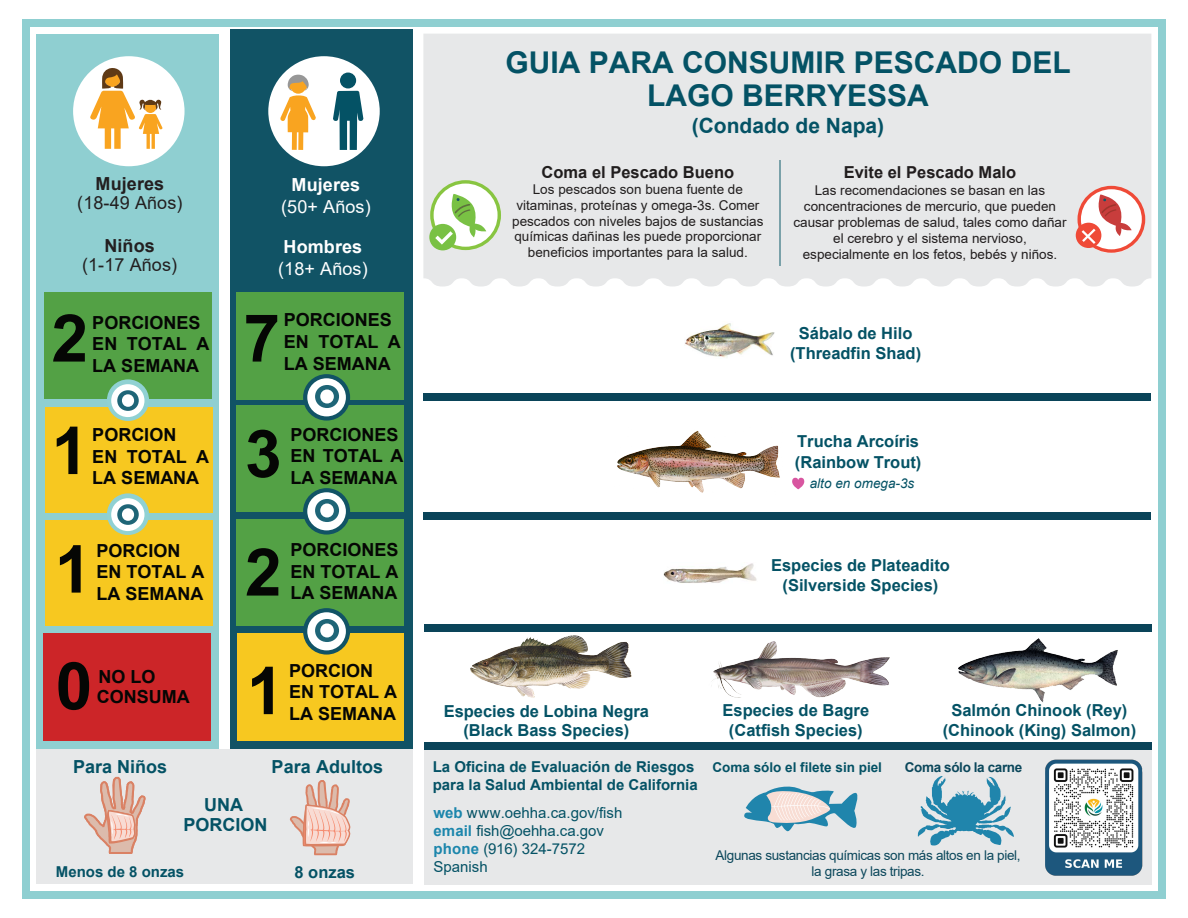
<style>
.page{position:relative;width:1188px;height:918px;background:#fff}
.page>*{position:absolute;margin:0;border:0;box-sizing:border-box;transform-origin:0 0}
.t1{font:700 66px "Arial";color:#050604}
.t2{font:700 30px/33px "Arial";color:#045265;text-align:center}
.t3{font:700 21px "Arial";color:#045265}
.t4{font:700 18px/21.6px "Arial";color:#050604}
.t5{font:18px/19.5px "Arial";letter-spacing:.005em;color:#231f20;text-align:center}
.t6{font:18px/21.6px "Arial";letter-spacing:.005em;color:#fff;text-align:center}
.t7{font:700 18px "Arial";color:#045265}
.t8{font:700 18px/19.8px "Arial";color:#045265;text-align:center}
.t9{font:700 16.5px/19.8px "Arial";color:#045265;text-align:center}
.t10{font:700 16.5px "Arial";color:#211e1e}
.t11{font:700 16.5px "Arial";color:#211d1e}
.t12{font:700 16.5px "Arial";color:#045265}
.t13{font:15px/18px "Arial";color:#045265}
.t14{font:700 15px/18px "Arial";color:#045265}
.t15{font:700 15px "Arial";color:#045265}
.t16{font:13.5px/16px "Arial";color:#211d1e;text-align:center}
.t17{font:13.5px/15.6px "Arial";color:#211e1e;text-align:center}
.t18{font:13.5px/16.2px "Arial";letter-spacing:-.025em;color:#0b475b;text-align:center}
.t19{font:700 13.5px "Arial";color:#045265}
.t20{font:700 13.5px "Arial";letter-spacing:-.03em;color:#0b475b}
.t21{font:italic 13.5px "Arial";color:#045265}
.s1{font-weight:700}
.s2{font-style:inherit}
.s3{font-weight:700;color:#1c86ac}
</style>
<div class="page">
<div style="left:231px;top:29px;width:182px;height:719px;background:#115365"></div>
<div style="left:37px;top:34px;width:182px;height:715px;background:#8fcfd1"></div>
<div style="left:22px;top:19px;width:1144px;height:8px;background:#8fcfd1"></div>
<div style="left:22px;top:891px;width:1144px;height:8px;background:#8fcfd1"></div>
<div style="left:1158px;top:19px;width:8px;height:880px;background:#8fcfd1"></div>
<div style="left:22px;top:19px;width:8px;height:880px;background:#8fcfd1"></div>
<div style="left:37px;top:749px;width:376px;height:135px;background:#e7e8e9"></div>
<div style="left:424px;top:748px;width:727px;height:136px;background:#e7e8e9"></div>
<div style="left:423px;top:34px;width:728px;height:253px;background:#e7e8e9"></div>
<div style="left:424px;top:624px;width:728px;height:7px;background:#0a4459"></div>
<div style="left:424px;top:742px;width:727px;height:7px;background:#0a4459"></div>
<svg style="left:744px;top:786px;width:114px;height:46px"></svg>
<div style="left:73px;top:56px;width:112px;height:110px;background:#fff;border-radius:50%"></div>
<div style="left:236px;top:293px;width:168px;height:107px;background:#53a145"></div>
<div style="left:268px;top:56px;width:112px;height:110px;background:#fff;border-radius:50%"></div>
<svg style="left:917px;top:776px;width:97px;height:70px"></svg>
<svg style="left:89px;top:67px;width:74px;height:82px"></svg>
<svg style="left:333px;top:91px;width:30px;height:59px"></svg>
<div style="left:340px;top:73px;width:16px;height:15px;background:#045265;border-radius:50%"></div>
<svg style="left:280px;top:75px;width:36px;height:75px"></svg>
<svg style="left:290px;top:780px;width:61px;height:75px"></svg>
<div style="left:44px;top:633px;width:167px;height:108px;background:#cc2528"></div>
<div style="left:237px;top:633px;width:166px;height:108px;background:#f7c820"></div>
<div style="left:236px;top:519px;width:168px;height:106px;background:#53a145"></div>
<div style="left:45px;top:520px;width:168px;height:105px;background:#f7c820"></div>
<svg style="left:303px;top:608px;width:47px;height:47px"></svg>
<div style="left:307px;top:612px;width:39px;height:38px;background:#fff;border-radius:50%"></div>
<svg style="left:315px;top:619px;width:24px;height:23px"></svg>
<div style="left:44px;top:293px;width:168px;height:106px;background:#53a145"></div>
<div style="left:423px;top:394px;width:728px;height:7px;background:#0a4459"></div>
<div style="left:236px;top:405px;width:168px;height:106px;background:#53a145"></div>
<svg style="left:303px;top:374px;width:47px;height:47px"></svg>
<div style="left:307px;top:378px;width:39px;height:38px;background:#fff;border-radius:50%"></div>
<svg style="left:315px;top:385px;width:24px;height:23px"></svg>
<svg style="left:303px;top:488px;width:47px;height:47px"></svg>
<div style="left:307px;top:492px;width:39px;height:38px;background:#fff;border-radius:50%"></div>
<svg style="left:315px;top:499px;width:24px;height:23px"></svg>
<div style="left:423px;top:512px;width:728px;height:7px;background:#0a4459"></div>
<div style="left:45px;top:407px;width:168px;height:106px;background:#f7c820"></div>
<svg style="left:107px;top:493px;width:42px;height:42px"></svg>
<div style="left:111px;top:498px;width:33px;height:33px;background:#fff;border-radius:50%"></div>
<svg style="left:117px;top:504px;width:22px;height:21px"></svg>
<svg style="left:107px;top:379px;width:42px;height:42px"></svg>
<div style="left:111px;top:384px;width:33px;height:33px;background:#fff;border-radius:50%"></div>
<svg style="left:117px;top:390px;width:22px;height:21px"></svg>
<img style="left:471px;top:635px;width:160px;height:63px">
<img style="left:712px;top:641px;width:178px;height:57px">
<img style="left:958px;top:639px;width:160px;height:64px">
<img style="left:663px;top:563px;width:94px;height:20px">
<img style="left:685px;top:323px;width:90px;height:35px">
<img style="left:617px;top:430px;width:163px;height:63px">
<svg style="left:792px;top:478px;width:12px;height:11px"></svg>
<div style="left:1076px;top:223px;width:25px;height:25px;background:#ef4a37;border-radius:50%"></div>
<svg style="left:1078px;top:186px;width:67px;height:67px"></svg>
<svg style="left:430px;top:180px;width:71px;height:70px"></svg>
<hr style="left:780px;top:160px;width:1px;height:105px;background:#7aa1a9">
<svg style="left:84px;top:777px;width:62px;height:77px"></svg>
<img style="left:1045px;top:759px;width:98px;height:117px">
<p class="t5" style="left:77px;top:173px;width:107px"><span class="s1">Mujeres </span>(18-49 Años)</p>
<p class="t5" style="left:82px;top:236px;width:97px"><span class="s1">Niños </span>(1-17 Años)</p>
<p class="t1" style="left:51px;top:292px;width:38px">2</p>
<p class="t4" style="left:92px;top:312px;width:119px">PORCIONES<br>EN TOTAL A<br>LA SEMANA</p>
<p class="t1" style="left:51px;top:404px;width:38px">1</p>
<p class="t4" style="left:92px;top:424px;width:118px">PORCION<br>EN TOTAL A<br>LA SEMANA</p>
<p class="t6" style="left:281px;top:174px;width:91px"><span class="s1">Mujeres </span>(50+ Años)</p>
<p class="t6" style="left:278px;top:236px;width:91px"><span class="s1">Hombres </span>(18+ Años)</p>
<p class="t1" style="left:243px;top:292px;width:38px">7</p>
<p class="t4" style="left:284px;top:310px;width:119px">PORCIONES<br>EN TOTAL A<br>LA SEMANA</p>
<p class="t1" style="left:245px;top:407px;width:38px">3</p>
<p class="t4" style="left:290px;top:424px;width:115px">PORCIONES<br>EN TOTAL A<br>LA SEMANA</p>
<p class="t1" style="left:55px;top:523px;width:38px">1</p>
<p class="t4" style="left:97px;top:540px;width:109px">PORCION<br>EN TOTAL A<br>LA SEMANA</p>
<p class="t1" style="left:245px;top:526px;width:38px">2</p>
<p class="t4" style="left:290px;top:539px;width:110px;text-align:justify">PORCIONES EN TOTAL A LA SEMANA</p>
<p class="t1" style="left:56px;top:640px;width:38px">0</p>
<p class="t4" style="left:97px;top:667px;width:94px;line-height:20.4px">NO LO<br>CONSUMA</p>
<p class="t1" style="left:247px;top:644px;width:38px">1</p>
<p class="t4" style="left:289px;top:660px;width:109px">PORCION<br>EN TOTAL A<br>LA SEMANA</p>
<h1 class="t2" style="left:505px;top:46px;width:567px">GUIA PARA CONSUMIR PESCADO DEL<br><span class="s2">LAGO BERRYESSA</span></h1>
<h1 class="t3" style="left:692px;top:111px;width:194px">(Condado de Napa)</h1>
<p class="t10" style="left:542px;top:160px;width:194px">Coma el Pescado Bueno</p>
<p class="t17" style="left:512px;top:182px;width:253px">Los pescados son buena fuente de vitaminas, proteínas y omega-3s. Comer pescados con niveles bajos de sustancias químicas dañinas les puede proporcionar beneficios importantes para la salud.</p>
<p class="t11" style="left:844px;top:160px;width:174px">Evite el Pescado Malo</p>
<p class="t16" style="left:793px;top:182px;width:275px">Las recomendaciones se basan en las concentraciones de mercurio, que pueden causar problemas de salud, tales como dañar el cerebro y el sistema nervioso, especialmente en los fetos, bebés y <span class="s2">niños.</span></p>
<p class="t9" style="left:790px;top:324px;width:133px">Sábalo de Hilo (Threadfin Shad)</p>
<p class="t9" style="left:795px;top:431px;width:128px;line-height:21px;text-align:left">Trucha Arcoíris (<span class="s2">Rainbow Trout</span>)</p>
<p class="t21" style="left:810px;top:475px;width:106px">alto en omega-3s</p>
<p class="t9" style="left:771px;top:555px;width:180px">Especies de Plateadito (Silverside Species)</p>
<p class="t9" style="left:444px;top:701px;width:207px">Especies de <span class="s2">Lobina Negra </span>(Black Bass Species)</p>
<p class="t9" style="left:722px;top:700px;width:148px">Especies de Bagre (Catfish Species)</p>
<p class="t9" style="left:943px;top:701px;width:195px">Salmón Chinook (Rey) (Chinook (King) Salmon)</p>
<p class="t7" style="left:73px;top:754px;width:96px"><span class="s2">P</span>ara <span class="s2">N</span>i<span class="s2">ñ</span>os</p>
<p class="t7" style="left:272px;top:754px;width:113px"><span class="s2">P</span>ara <span class="s2">A</span>dultos</p>
<p class="t14" style="left:433px;top:758px;width:267px">La Oficina de Evaluación de Riesgos para la Salud Ambiental de California</p>
<p class="t13" style="left:434px;top:804px;width:190px"><span class="s3">web</span> www.oehha.ca.gov/fish <span class="s3">email</span> fish@oehha.ca.gov <span class="s3">phone</span> (916) 324-7572<br>Spanish</p>
<p class="t8" style="left:183px;top:795px;width:86px">UNA<br>PORCION</p>
<p class="t12" style="left:295px;top:860px;width:62px">8 onzas</p>
<p class="t15" style="left:56px;top:862px;width:130px">Menos de 8 <span class="s2">onzas</span></p>
<p class="t19" style="left:712px;top:757px;width:171px">Coma sólo el filete sin piel</p>
<p class="t20" style="left:905px;top:757px;width:119px">Coma sólo la carne</p>
<p class="t18" style="left:716px;top:847px;width:307px">Algunas sustancias químicas son más altos en la piel, la grasa y las tripas.</p>
</div>
